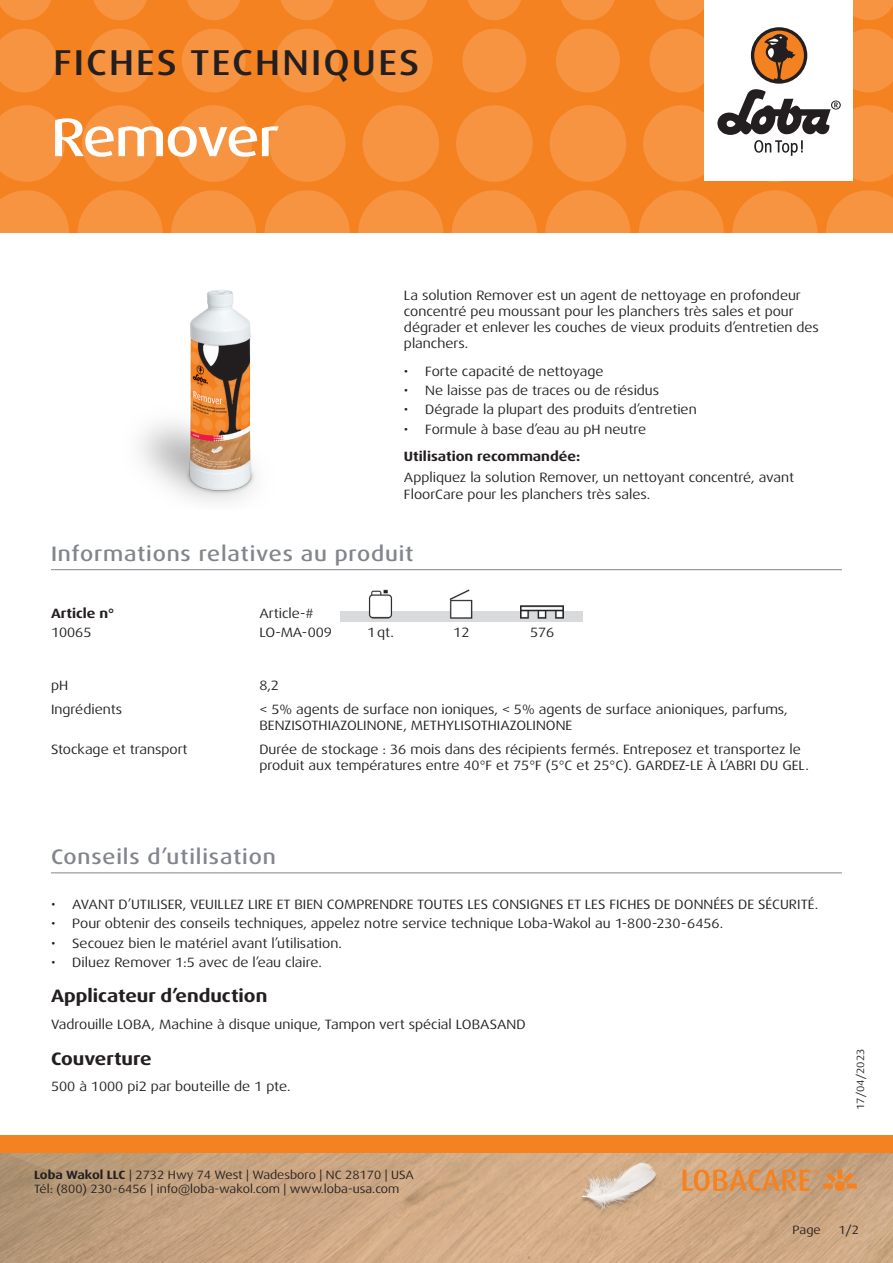
<style>
.page{position:relative;width:893px;height:1263px;background:#fff}
.page>*{position:absolute;margin:0;border:0;box-sizing:border-box;transform-origin:0 0}
.t1{font:500 expanded 54px "Dax Pro";letter-spacing:-.035em;color:#fff}
.t2{font:500 expanded 36px "Dax Pro";letter-spacing:.06em;color:#231f20}
.Titel_grau{font:500 expanded 21px "Dax Pro";letter-spacing:.04em;color:#82858b}
.t3{font:700 expanded 18px "Dax Pro";color:#231f20}
.Text{font:expanded 13.5px/16.2px "Dax Pro";color:#231f20}
.Text_Bold{font:700 expanded 13.5px "Dax Pro";color:#231f20}
.Text_zentriert{font:expanded 13.5px "Dax Pro";color:#231f20}
.t4{font:expanded 12px/14.4px "Dax Pro";color:#231f20}
.t5{font:expanded 10.5px "Dax Pro";color:#231f20}
.s1{font-weight:700}
</style>
<div class="page">
<div style="left:0;top:0;width:893px;height:233px;background:#f58220"></div>
<svg style="left:0;top:190px;width:69px;height:43px"></svg>
<svg style="left:78px;top:190px;width:85px;height:85px;fill:#f69441"></svg>
<svg style="left:171px;top:190px;width:85px;height:85px;fill:#f69441"></svg>
<svg style="left:265px;top:190px;width:85px;height:85px;fill:#f69441"></svg>
<svg style="left:358px;top:190px;width:85px;height:85px;fill:#f69441"></svg>
<svg style="left:545px;top:190px;width:85px;height:85px;fill:#f69441"></svg>
<svg style="left:452px;top:190px;width:85px;height:85px;fill:#f69441"></svg>
<svg style="left:732px;top:190px;width:85px;height:85px;fill:#f69441"></svg>
<svg style="left:639px;top:190px;width:85px;height:85px;fill:#f69441"></svg>
<svg style="left:826px;top:190px;width:67px;height:43px"></svg>
<svg style="left:0;top:105px;width:65px;height:77px"></svg>
<svg style="left:82px;top:105px;width:76px;height:77px"></svg>
<svg style="left:175px;top:105px;width:77px;height:77px"></svg>
<svg style="left:269px;top:105px;width:76px;height:77px"></svg>
<svg style="left:456px;top:105px;width:77px;height:77px"></svg>
<svg style="left:362px;top:105px;width:77px;height:77px"></svg>
<svg style="left:550px;top:105px;width:76px;height:77px"></svg>
<svg style="left:0;top:29px;width:56px;height:63px"></svg>
<svg style="left:182px;top:29px;width:64px;height:63px"></svg>
<svg style="left:88px;top:29px;width:64px;height:63px"></svg>
<svg style="left:275px;top:29px;width:64px;height:63px"></svg>
<svg style="left:462px;top:29px;width:64px;height:63px"></svg>
<svg style="left:369px;top:29px;width:64px;height:63px"></svg>
<svg style="left:556px;top:29px;width:64px;height:63px"></svg>
<svg style="left:0;top:0;width:51px;height:20px"></svg>
<svg style="left:187px;top:0;width:53px;height:20px"></svg>
<svg style="left:468px;top:0;width:53px;height:20px"></svg>
<svg style="left:655px;top:0;width:49px;height:20px"></svg>
<svg style="left:93px;top:0;width:54px;height:20px"></svg>
<svg style="left:374px;top:0;width:54px;height:20px"></svg>
<svg style="left:281px;top:0;width:53px;height:20px"></svg>
<svg style="left:561px;top:0;width:54px;height:20px"></svg>
<svg style="left:853px;top:0;width:40px;height:20px"></svg>
<img style="left:0;top:1152px;width:893px;height:111px">
<div style="left:0;top:1135px;width:893px;height:17px;background:#f58220"></div>
<div style="left:704px;top:0;width:149px;height:181px;background:#fff"></div>
<svg style="left:643px;top:29px;width:250px;height:153px"></svg>
<img style="left:578px;top:1161px;width:82px;height:81px">
<svg style="left:682px;top:1169px;width:175px;height:22px"></svg>
<hr style="left:51px;top:872px;width:791px;height:1px;background:#82858b">
<hr style="left:51px;top:569px;width:791px;height:1px;background:#82858b">
<img style="left:368px;top:589px;width:196px;height:22px">
<img style="left:340px;top:611px;width:243px;height:11px">
<img style="left:106px;top:272px;width:216px;height:230px">
<h2 class="t2" style="left:53px;top:40px;width:367px">FICHES TECHNIQUES</h2>
<p class="t1" style="left:51px;top:103px;width:230px">Remover</p>
<p class="Text" style="left:404px;top:287px;width:416px">La solution Remover est un agent de nettoyage en profondeur concentré peu moussant pour les planchers très sales et pour dégrader et enlever les couches de vieux produits d’entretien des planchers.</p>
<p class="Text" style="left:404px;top:363px;width:201px">• Forte capacité de nettoyage</p>
<p class="Text" style="left:404px;top:382px;width:257px">• Ne laisse pas de traces ou de résidus</p>
<p class="Text" style="left:404px;top:402px;width:294px">• Dégrade la plupart des produits d’entretien</p>
<p class="Text" style="left:404px;top:421px;width:244px">• Formule à base d’eau au pH neutre</p>
<p class="Text_Bold" style="left:404px;top:448px;width:178px">Utilisation recommandée:</p>
<p class="Text" style="left:404px;top:470px;width:392px">Appliquez la solution Remover, un nettoyant concentré, avant<br>FloorCare pour les planchers très sales.</p>
<p class="Titel_grau" style="left:51px;top:540px;width:364px">Informations relatives au produit</p>
<p class="Text_Bold" style="left:51px;top:604px;width:65px">Article n°</p>
<p class="Text" style="left:259px;top:605px;width:56px">Article-#</p>
<p class="Text" style="left:51px;top:624px;width:42px">10065</p>
<p class="Text" style="left:259px;top:624px;width:74px">LO-MA-009</p>
<p class="Text_zentriert" style="left:367px;top:623px;width:28px">1qt.</p>
<p class="Text_zentriert" style="left:453px;top:623px;width:18px">12</p>
<p class="Text_zentriert" style="left:530px;top:623px;width:26px">576</p>
<p class="Text" style="left:51px;top:677px;width:19px">pH</p>
<p class="Text" style="left:259px;top:677px;width:21px">8,2</p>
<p class="Text" style="left:51px;top:701px;width:73px">Ingrédients</p>
<p class="Text" style="left:259px;top:701px;width:530px">&lt; 5% agents de surface non ioniques, &lt; 5% agents de surface anioniques, parfums,<br>BENZISOTHIAZOLINONE, METHYLISOTHIAZOLINONE</p>
<p class="Text" style="left:51px;top:741px;width:138px">Stockage et transport</p>
<p class="Text" style="left:259px;top:741px;width:551px">Durée de stockage : 36 mois dans des récipients fermés. Entreposez et transportez le produit aux températures entre 40°F et 75°F (5°C et 25°C). GARDEZ-LE À L’ABRI DU GEL.</p>
<p class="Titel_grau" style="left:51px;top:843px;width:226px">Conseils d’utilisation</p>
<p class="Text" style="left:51px;top:896px;width:769px">• AVANT D’UTILISER, VEUILLEZ LIRE ET BIEN COMPRENDRE TOUTES LES CONSIGNES ET LES FICHES DE DONNÉES DE SÉCURITÉ.</p>
<p class="Text" style="left:51px;top:916px;width:674px">• Pour obtenir des conseils techniques, appelez notre service technique Loba-Wakol au 1-800-230-6456.</p>
<p class="Text" style="left:51px;top:935px;width:292px">• Secouez bien le matériel avant l’utilisation.</p>
<p class="Text" style="left:51px;top:954px;width:272px">• Diluez Remover 1:5 avec de l’eau claire.</p>
<p class="t3" style="left:51px;top:985px;width:218px">Applicateur d’enduction</p>
<p class="Text" style="left:51px;top:1016px;width:476px">Vadrouille LOBA, Machine à disque unique, Tampon vert spécial LOBASAND</p>
<p class="t3" style="left:51px;top:1047px;width:102px">Couverture</p>
<p class="Text" style="left:51px;top:1079px;width:241px">500 à 1000 pi2 par bouteille de 1 pte.</p>
<p class="t4" style="left:34px;top:1167px;width:381px"><span class="s1">Loba Wakol LLC</span> | 2732 Hwy 74 West | Wadesboro | NC 28170 | USA<br>Tél: (800) 230-6456 | info@loba-wakol.com | www.loba-usa.com</p>
<p class="t5" style="left:854px;top:1110px;width:63px;rotate:-90deg">17/04/2023</p>
<p class="t4" style="left:793px;top:1223px;width:30px">Page</p>
<p class="t4" style="left:838px;top:1223px;width:22px">1/2</p>
</div>
